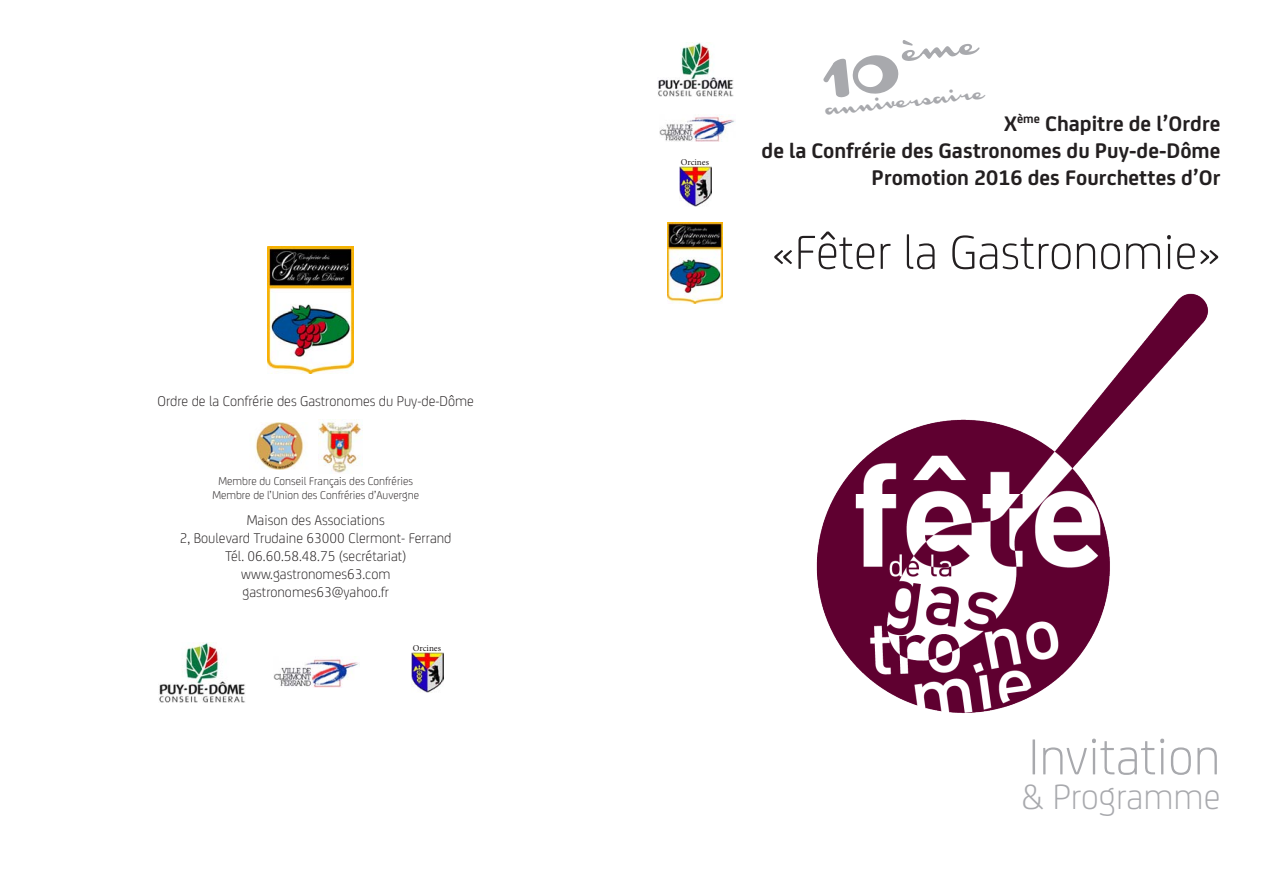
<style>
.page{position:relative;width:1263px;height:893px;background:#fff}
.page>*{position:absolute;margin:0;border:0;box-sizing:border-box;transform-origin:0 0}
.t1{font:300 54px "FS Joey";color:#a8a9ad}
.t2{font:300 51px "FS Joey";color:#231f20}
.t3{font:300 37.5px "FS Joey";color:#a8a9ad}
.t4{font:30.15px "Monoment";color:#a8a9ad}
.t5{font:700 22.5px/27px "FS Joey";color:#231f20;text-align:right}
.t6{font:300 15px/18px "FS Joey";color:#231f20;text-align:center}
.t7{font:300 12px/14.4px "FS Joey";color:#231f20;text-align:center}
.t8{font:9px "Minion Pro";color:#231f20}
</style>
<div class="page">
<img style="left:658px;top:43px;width:76px;height:53px">
<img style="left:659px;top:116px;width:76px;height:26px">
<img style="left:668px;top:223px;width:55px;height:80px">
<img style="left:816px;top:293px;width:393px;height:420px">
<img style="left:319px;top:419px;width:42px;height:54px">
<img style="left:255px;top:423px;width:49px;height:46px">
<img style="left:159px;top:642px;width:86px;height:60px">
<img style="left:273px;top:658px;width:86px;height:30px">
<img style="left:412px;top:652px;width:31px;height:40px">
<img style="left:267px;top:247px;width:87px;height:126px">
<img style="left:680px;top:167px;width:31px;height:40px">
<p class="t6" style="left:158px;top:391px;width:318px">Ordre de la Confrérie des Gastronomes du Puy-de-Dôme</p>
<p class="t7" style="left:212px;top:473px;width:208px">Membre du Conseil Français des Confréries<br>Membre de l’Union des Confréries d’Auvergne</p>
<p class="t6" style="left:180px;top:510px;width:273px">Maison des Associations<br>2, Boulevard Trudaine 63000 Clermont- Ferrand<br>Tél. 06.60.58.48.75 (secrétariat) www.gastronomes63.com gastronomes63@yahoo.fr</p>
<p class="t8" style="left:413px;top:642px;width:30px">Orcines</p>
<p class="t8" style="left:681px;top:156px;width:30px">Orcines</p>
<h3 class="t4" style="left:823px;top:87px;width:161px;rotate:-6deg">anniversaire</h3>
<h3 class="t5" style="left:761px;top:108px;width:460px">X<sup>ème</sup> Chapitre de l’Ordre<br>de la Confrérie des Gastronomes du Puy-de-Dôme<br>Promotion 2016 des Fourchettes d’Or</h3>
<h2 class="t2" style="left:772px;top:216px;width:450px">«Fêter la Gastronomie»</h2>
<h1 class="t1" style="left:1028px;top:718px;width:194px">Invitation</h1>
<h3 class="t3" style="left:1021px;top:770px;width:200px">&amp; Programme</h3>
</div>
